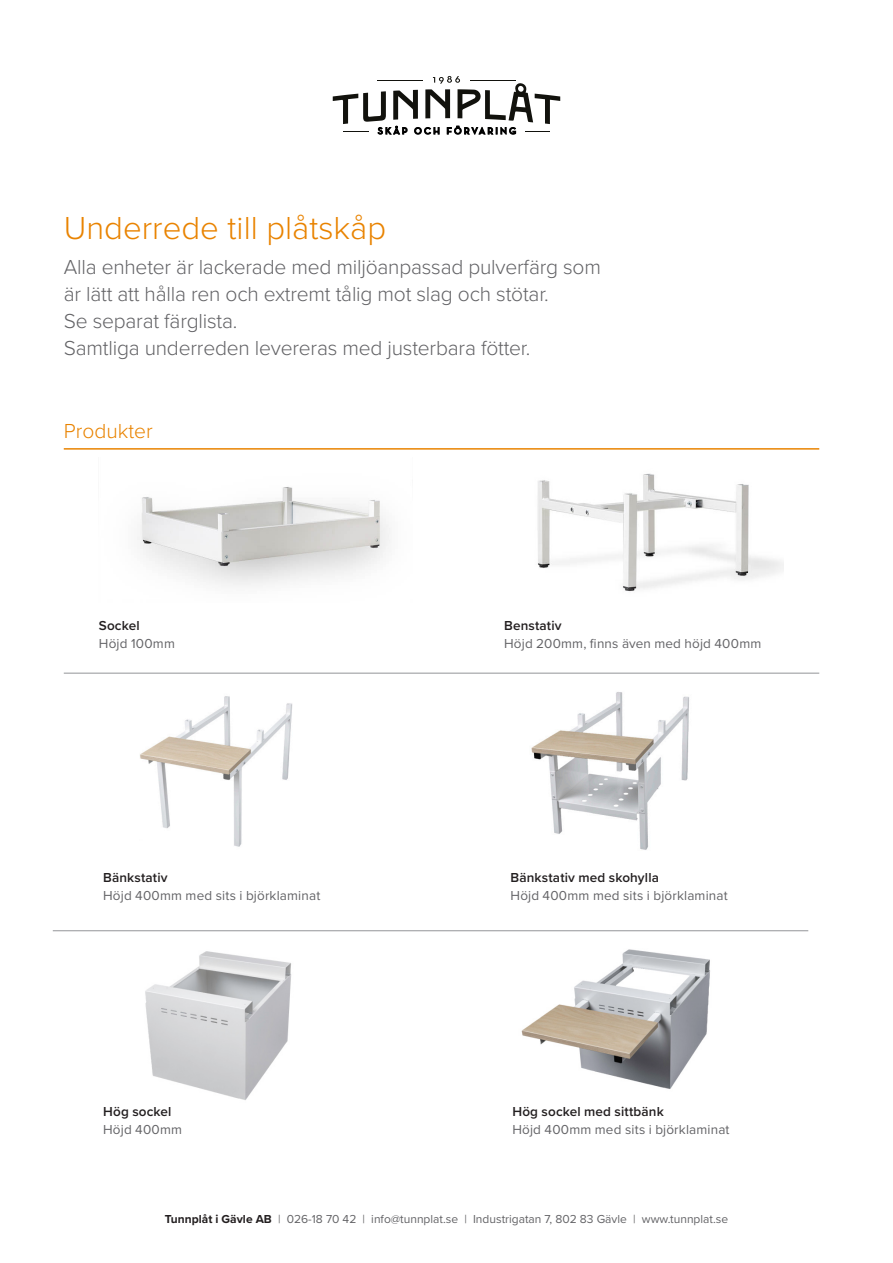
<style>
.page{position:relative;width:893px;height:1263px;background:#fff}
.page>*{position:absolute;margin:0;border:0;box-sizing:border-box;transform-origin:0 0}
.t1{font:300 33px "Proxima Nova";color:#e98300}
.t2{font:300 21px "Proxima Nova";letter-spacing:-.01em;color:#636366}
.t3{font:300 21px "Proxima Nova";color:#e98300}
.Faktatext{font:13.5px "Proxima Nova";letter-spacing:.01em;color:#636366}
.Faktatext-2{font:600 13.5px "Proxima Nova";letter-spacing:.01em;color:#231f20}
.t4{font:12px "Proxima Nova";color:#636366}
.t5{font:700 9.75px "Neutra Disp";letter-spacing:.23em;color:#12120d}
.s1{font-weight:700;color:#231f20}
</style>
<div class="page">
<svg style="left:343px;top:131px;width:25px;height:1px"></svg>
<svg style="left:525px;top:131px;width:25px;height:1px"></svg>
<svg style="left:333px;top:76px;width:227px;height:48px"></svg>
<hr style="left:64px;top:448px;width:755px;height:2px;background:#e98300">
<img style="left:537px;top:473px;width:247px;height:119px">
<img style="left:137px;top:487px;width:253px;height:99px">
<hr style="left:64px;top:673px;width:755px;height:1px;background:#939598">
<hr style="left:53px;top:930px;width:755px;height:1px;background:#939598">
<img style="left:521px;top:949px;width:189px;height:140px">
<img style="left:531px;top:692px;width:158px;height:158px">
<img style="left:140px;top:696px;width:153px;height:151px">
<img style="left:145px;top:951px;width:146px;height:149px">
<p class="t5" style="left:378px;top:125px;width:140px">SKÅP OCH FÖRVARING</p>
<p class="t1" style="left:64px;top:203px;width:324px">Underrede till plåtskåp</p>
<p class="t2" style="left:64px;top:252px;width:539px">Alla enheter är lackerade med miljöanpassad pulverfärg som</p>
<p class="t2" style="left:64px;top:279px;width:486px">är lätt att hålla ren och extremt tålig mot slag och stötar.</p>
<p class="t2" style="left:64px;top:306px;width:175px">Se separat färglista.</p>
<p class="t2" style="left:64px;top:333px;width:468px">Samtliga underreden levereras med justerbara fötter.</p>
<p class="t3" style="left:64px;top:416px;width:90px">Produkter</p>
<p class="Faktatext-2" style="left:99px;top:615px;width:42px">Sockel</p>
<p class="Faktatext" style="left:99px;top:633px;width:78px">Höjd 100mm</p>
<p class="Faktatext-2" style="left:504px;top:615px;width:59px">Benstativ</p>
<p class="Faktatext" style="left:504px;top:633px;width:259px">Höjd 200mm, finns även med höjd 400mm</p>
<p class="Faktatext-2" style="left:103px;top:867px;width:66px">Bänkstativ</p>
<p class="Faktatext" style="left:103px;top:885px;width:219px">Höjd 400mm med sits i björklaminat</p>
<p class="Faktatext-2" style="left:510px;top:867px;width:150px">Bänkstativ med skohylla</p>
<p class="Faktatext" style="left:510px;top:885px;width:219px">Höjd 400mm med sits i björklaminat</p>
<p class="Faktatext-2" style="left:103px;top:1101px;width:70px">Hög sockel</p>
<p class="Faktatext" style="left:103px;top:1119px;width:81px">Höjd 400mm</p>
<p class="Faktatext-2" style="left:512px;top:1101px;width:153px">Hög sockel med sittbänk</p>
<p class="Faktatext" style="left:512px;top:1119px;width:219px">Höjd 400mm med sits i björklaminat</p>
<p class="t4" style="left:165px;top:1210px;width:565px"><span class="s1">Tunnplåt i Gävle AB</span> | 026-18 70 42 | info@tunnplat.se | Industrigatan 7, 802 83 Gävle | www.tunnplat.se</p>
</div>
